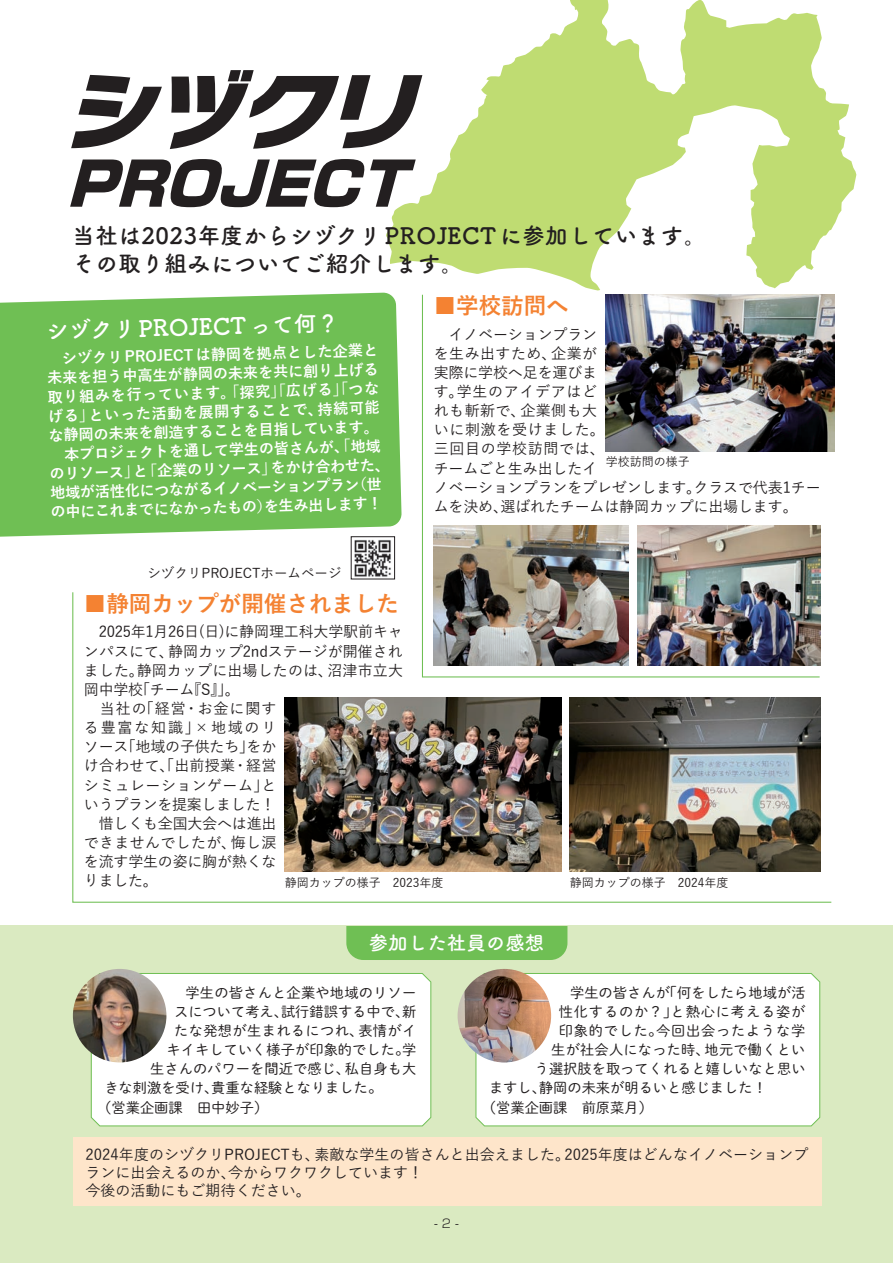
<style>
.page{position:relative;width:893px;height:1263px;background:#fff}
.page>*{position:absolute;margin:0;border:0;box-sizing:border-box;transform-origin:0 0}
.t1{font:italic 900 83.85px "Typelabo N Std";color:#231f20;scale:1.04 1}
.t2{font:italic 900 59.85px "Typelabo N Std";color:#231f20}
.t3{font:22.5px "Tsuku B Rd Gothic Std B";letter-spacing:.025em;color:#231f20}
.t4{font:700 22.5px "Yu Gothic";color:#f48232}
.t5{font:22.5px "Tsuku B Rd Gothic Std B";color:#fff}
.t6{font:19.5px "Tsuku B Rd Gothic Std B";color:#fff}
.t7{font:500 15px/19.2px "Yu Gothic";color:#231f20;text-align:justify}
.t8{font:700 15px/19.2px "Yu Gothic";color:#fff;text-align:justify}
.t9{font:14.25px "DNP Shuei M Go Std L";color:#231f20}
.t10{font:14.25px "DNP Shuei M Go Std L";letter-spacing:.025em;color:#231f20}
.t11{font:14.25px "DNP Shuei M Go Std L";letter-spacing:.06em;color:#231f20}
.t12{font:14.25px "DNP Shuei M Go Std L";letter-spacing:.055em;color:#231f20}
.t13{font:500 13.5px "Yu Gothic";color:#231f20}
.t14{font:500 12px "Yu Gothic";color:#231f20}
.t15{font:300 12px "Shin Go Pro";color:#231f20}
</style>
<div class="page">
<div style="left:0;top:926px;width:893px;height:337px;background:#daeac1"></div>
<svg style="left:386px;top:0;width:470px;height:290px;fill:#bfdc72"></svg>
<div style="left:346px;top:926px;width:221px;height:34px;background:#6fbf54"></div>
<div style="left:91px;top:972px;width:340px;height:154px;background:#fff"></div>
<img style="left:73px;top:969px;width:93px;height:93px;border-radius:47px">
<div style="left:475px;top:972px;width:345px;height:154px;background:#fff"></div>
<img style="left:458px;top:969px;width:93px;height:93px;border-radius:47px">
<svg style="left:421px;top:294px;width:400px;height:297px"></svg>
<svg style="left:72px;top:591px;width:760px;height:312px"></svg>
<div style="left:73px;top:1138px;width:748px;height:68px;background:#fee5ca"></div>
<div style="left:0;top:292px;width:402px;height:245px;background:#6fbf54"></div>
<img style="left:354px;top:540px;width:37px;height:37px">
<div style="left:351px;top:536px;width:44px;height:43px;border:1px solid #231f20"></div>
<img style="left:606px;top:294px;width:229px;height:157px">
<img style="left:285px;top:697px;width:276px;height:175px">
<img style="left:570px;top:697px;width:251px;height:175px">
<p class="t1" style="left:64px;top:50px;width:365px">シヅクリ</p>
<p class="t2" style="left:66px;top:140px;width:360px">PROJECT</p>
<p class="t3" style="left:72px;top:218px;width:636px">当社は2023年度からシヅクリPROJECTに参加しています。</p>
<p class="t3" style="left:72px;top:246px;width:393px">その取り組みについてご紹介します。</p>
<p class="t4" style="left:434px;top:293px;width:136px">■学校訪問へ</p>
<p class="t7" style="left:434px;top:323px;width:388px;text-align:left">　イノベーションプラン<br>を生み出すため、企業が<br>実際に学校へ足を運びま<br>す。学生のアイデアはど<br>れも斬新で、企業側も大<br>いに刺激を受けました。<br>三回目の学校訪問では、<br>チームごと生み出したイ<br>ノベーションプランをプレゼンします。クラスで代表1チームを決め、選ばれたチームは静岡カップに出場します。</p>
<p class="t5" style="left:45px;top:314px;width:295px;rotate:-2deg">シヅクリPROJECTって何？</p>
<p class="t8" style="left:46px;top:351px;width:334px;rotate:-2deg">　シヅクリPROJECTは静岡を拠点とした企業と未来を担う中高生が静岡の未来を共に創り上げる取り組みを⾏っています。「探究」「広げる」「つなげる」といった活動を展開することで、持続可能な静岡の未来を創造することを目指しています。</p>
<p class="t8" style="left:48px;top:447px;width:342px;text-align:left;rotate:-2deg">　本プロジェクトを通して学生の皆さんが、「地域のリソース」と「企業のリソース」をかけ合わせた、地域が活性化につながるイノベーションプラン（世の中にこれまでになかったもの）を生み出します！</p>
<p class="t14" style="left:606px;top:451px;width:85px">学校訪問の様子</p>
<p class="t13" style="left:147px;top:560px;width:196px">シヅクリPROJECTホームページ</p>
<p class="t4" style="left:84px;top:591px;width:316px">■静岡カップが開催されました</p>
<p class="t7" style="left:84px;top:620px;width:320px">　2025年1月26日(日)に静岡理工科大学駅前キャンパスにて、静岡カップ2ndステージが開催されました。静岡カップに出場したのは、沼津市立大岡中学校「チーム『S』」。</p>
<p class="t7" style="left:84px;top:697px;width:194px">　当社の「経営・お金に関する豊富な知識」×地域のリソース「地域の子供たち」をかけ合わせて、「出前授業・経営シミュレーションゲーム」というプランを提案しました！</p>
<p class="t7" style="left:84px;top:812px;width:194px">　惜しくも全国大会へは進出できませんでしたが、悔し涙を流す学生の姿に胸が熱くなりました。</p>
<p class="t14" style="left:285px;top:871px;width:160px">静岡カップの様子　2023年度</p>
<p class="t14" style="left:570px;top:871px;width:160px">静岡カップの様子　2024年度</p>
<p class="t6" style="left:369px;top:928px;width:177px">参加した社員の感想</p>
<p class="t9" style="left:171px;top:982px;width:247px">　学生の皆さんと企業や地域のリソー</p>
<p class="t9" style="left:174px;top:1001px;width:244px">スについて考え、試行錯誤する中で、新</p>
<p class="t10" style="left:174px;top:1020px;width:244px">たな発想が生まれるにつれ、表情がイ</p>
<p class="t9" style="left:167px;top:1039px;width:251px">キイキしていく様子が印象的でした。学</p>
<p class="t9" style="left:150px;top:1058px;width:268px">生さんのパワーを間近で感じ、私自身も大</p>
<p class="t9" style="left:104px;top:1078px;width:279px">きな刺激を受け、貴重な経験となりました。</p>
<p class="t9" style="left:97px;top:1097px;width:172px">（営業企画課　田中妙子）</p>
<p class="t9" style="left:556px;top:982px;width:251px">　学生の皆さんが「何をしたら地域が活</p>
<p class="t11" style="left:559px;top:1001px;width:248px">性化するのか？」と熱心に考える姿が</p>
<p class="t12" style="left:559px;top:1020px;width:248px">印象的でした。今回出会ったような学</p>
<p class="t9" style="left:551px;top:1039px;width:256px">生が社会人になった時、地元で働くとい</p>
<p class="t9" style="left:535px;top:1058px;width:272px">う選択肢を取ってくれると嬉しいなと思い</p>
<p class="t9" style="left:489px;top:1078px;width:279px">ますし、静岡の未来が明るいと感じました！</p>
<p class="t9" style="left:482px;top:1097px;width:172px">（営業企画課　前原菜月）</p>
<p class="t7" style="left:86px;top:1143px;width:724px;line-height:18px">2024年度のシヅクリPROJECTも、素敵な学生の皆さんと出会えました。2025年度はどんなイノベーションプランに出会えるのか、今からワクワクしています！</p>
<p class="t7" style="left:86px;top:1179px;width:227px">今後の活動にもご期待ください。</p>
<p class="t15" style="left:434px;top:1214px;width:26px">- 2 -</p>
</div>
